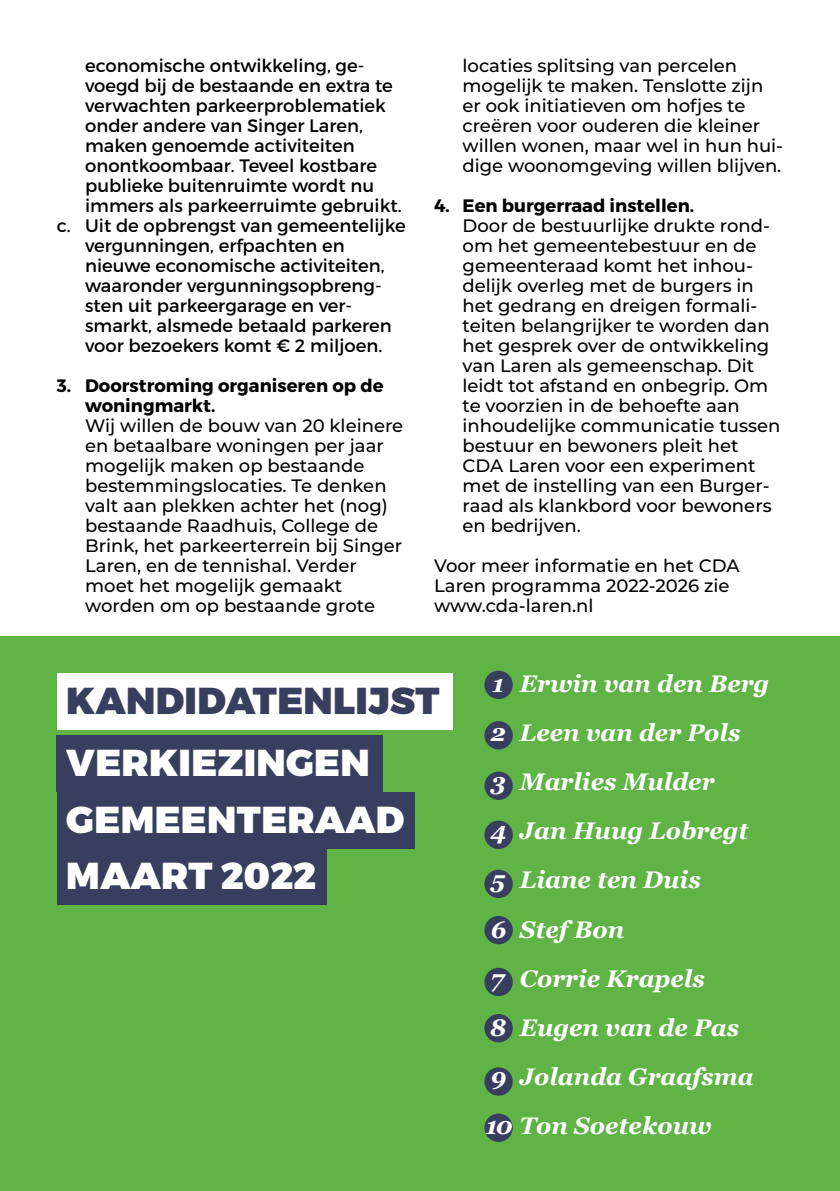
<style>
.page{position:relative;width:840px;height:1191px;background:#fff}
.page>*{position:absolute;margin:0;border:0;box-sizing:border-box;transform-origin:0 0}
.t1{font:900 37.4px/56.2px "Montserrat";letter-spacing:.01em;color:#fff}
.t2{font:900 37.4px "Montserrat";letter-spacing:.01em;color:#383f5e}
.t3{font:italic 700 24px/49.2px "Georgia";color:#fff}
.t4{font:500 18px/20px "Montserrat";color:#000}
.t5{font:18px "Montserrat";color:#000}
.t6{font:700 18px/20px "Montserrat";color:#000}
</style>
<div class="page">
<div style="left:0;top:636px;width:839px;height:555px;background:#60b345"></div>
<div style="left:57px;top:735px;width:326px;height:57px;background:#383f5e"></div>
<div style="left:57px;top:673px;width:395px;height:57px;background:#fff"></div>
<div style="left:57px;top:792px;width:357px;height:56px;background:#383f5e"></div>
<div style="left:57px;top:848px;width:269px;height:56px;background:#383f5e"></div>
<div style="left:484px;top:670px;width:28px;height:29px;background:#383f5e;border-radius:50%"></div>
<div style="left:484px;top:721px;width:28px;height:28px;background:#383f5e;border-radius:50%"></div>
<div style="left:484px;top:771px;width:28px;height:29px;background:#383f5e;border-radius:50%"></div>
<div style="left:484px;top:820px;width:28px;height:29px;background:#383f5e;border-radius:50%"></div>
<div style="left:484px;top:869px;width:28px;height:29px;background:#383f5e;border-radius:50%"></div>
<div style="left:484px;top:916px;width:28px;height:28px;background:#383f5e;border-radius:50%"></div>
<div style="left:484px;top:967px;width:28px;height:29px;background:#383f5e;border-radius:50%"></div>
<div style="left:484px;top:1014px;width:28px;height:28px;background:#383f5e;border-radius:50%"></div>
<div style="left:484px;top:1067px;width:28px;height:28px;background:#383f5e;border-radius:50%"></div>
<div style="left:484px;top:1113px;width:28px;height:29px;background:#383f5e;border-radius:50%"></div>
<p class="t5" style="left:85px;top:55px;width:280px">economische ontwikkeling, ge-</p>
<p class="t5" style="left:85px;top:75px;width:309px">voegd bij de bestaande en extra te</p>
<p class="t5" style="left:85px;top:95px;width:302px">verwachten parkeerproblematiek</p>
<p class="t5" style="left:85px;top:115px;width:279px">onder andere van Singer Laren,</p>
<p class="t5" style="left:85px;top:135px;width:271px">maken genoemde activiteiten</p>
<p class="t5" style="left:85px;top:155px;width:293px">onontkoombaar. Teveel kostbare</p>
<p class="t5" style="left:85px;top:175px;width:290px">publieke buitenruimte wordt nu</p>
<p class="t5" style="left:85px;top:195px;width:318px">immers als parkeerruimte gebruikt.</p>
<p class="t5" style="left:57px;top:215px;width:350px">c. Uit de opbrengst van gemeentelijke</p>
<p class="t5" style="left:85px;top:235px;width:261px">vergunningen, erfpachten en</p>
<p class="t5" style="left:85px;top:255px;width:301px">nieuwe economische activiteiten,</p>
<p class="t5" style="left:85px;top:275px;width:298px">waaronder vergunningsopbreng-</p>
<p class="t5" style="left:85px;top:295px;width:268px">sten uit parkeergarage en ver-</p>
<p class="t5" style="left:85px;top:315px;width:308px">smarkt, alsmede betaald parkeren</p>
<p class="t5" style="left:85px;top:335px;width:298px">voor bezoekers komt € 2 miljoen.</p>
<p class="t6" style="left:85px;top:376px;width:300px;text-indent:-28px">3. Doorstroming organiseren op de woningmarkt.</p>
<p class="t4" style="left:85px;top:415px;width:319px">Wij willen de bouw van 20 kleinere en betaalbare woningen per jaar mogelijk maken op bestaande bestemmingslocaties. Te denken valt aan plekken achter het (nog) bestaande Raadhuis, College de<br>Brink, het parkeerterrein bij Singer<br>Laren, en de tennishal. Verder moet het mogelijk gemaakt worden om op bestaande grote</p>
<p class="t4" style="left:462px;top:55px;width:322px">locaties splitsing van percelen mogelijk te maken. Tenslotte zijn er ook initiatieven om hofjes te creëren voor ouderen die kleiner willen wonen, maar wel in hun hui&shy;dige woonomgeving willen blijven.</p>
<p class="t6" style="left:434px;top:196px;width:261px">4. Een burgerraad instellen.</p>
<p class="t4" style="left:462px;top:215px;width:319px">Door de bestuurlijke drukte rond&shy;om het gemeentebestuur en de gemeenteraad komt het inhou&shy;delijk overleg met de burgers in het gedrang en dreigen formali&shy;teiten belangrijker te worden dan het gesprek over de ontwikkeling van Laren als gemeenschap. Dit leidt tot afstand en onbegrip. Om te voorzien in de behoefte aan inhoudelijke communicatie tussen bestuur en bewoners pleit het<br>CDA Laren voor een experiment met de instelling van een Burger&shy;raad als klankbord voor bewoners en bedrijven.</p>
<p class="t4" style="left:434px;top:555px;width:307px">Voor meer informatie en het CDA<br>Laren programma 2022-2026 zie www.cda-laren.nl</p>
<h1 class="t2" style="left:66px;top:677px;width:374px">KANDIDATENLIJST</h1>
<h1 class="t1" style="left:66px;top:736px;width:305px">VERKIEZINGEN</h1>
<h1 class="t1" style="left:66px;top:792px;width:339px">GEMEENTERAAD<br>MAART 2022</h1>
<h2 class="t3" style="left:485px;top:657px;width:285px">1 Erwin van den Berg<br>2 Leen van der Pols<br>3 Marlies Mulder<br>4 Jan Huug Lobregt<br>5 Liane ten Duis<br>6 Stef Bon<br>7 Corrie Krapels<br>8 Eugen van de Pas<br>9 Jolanda Graafsma<br>10 Ton Soetekouw</h2>
</div>
